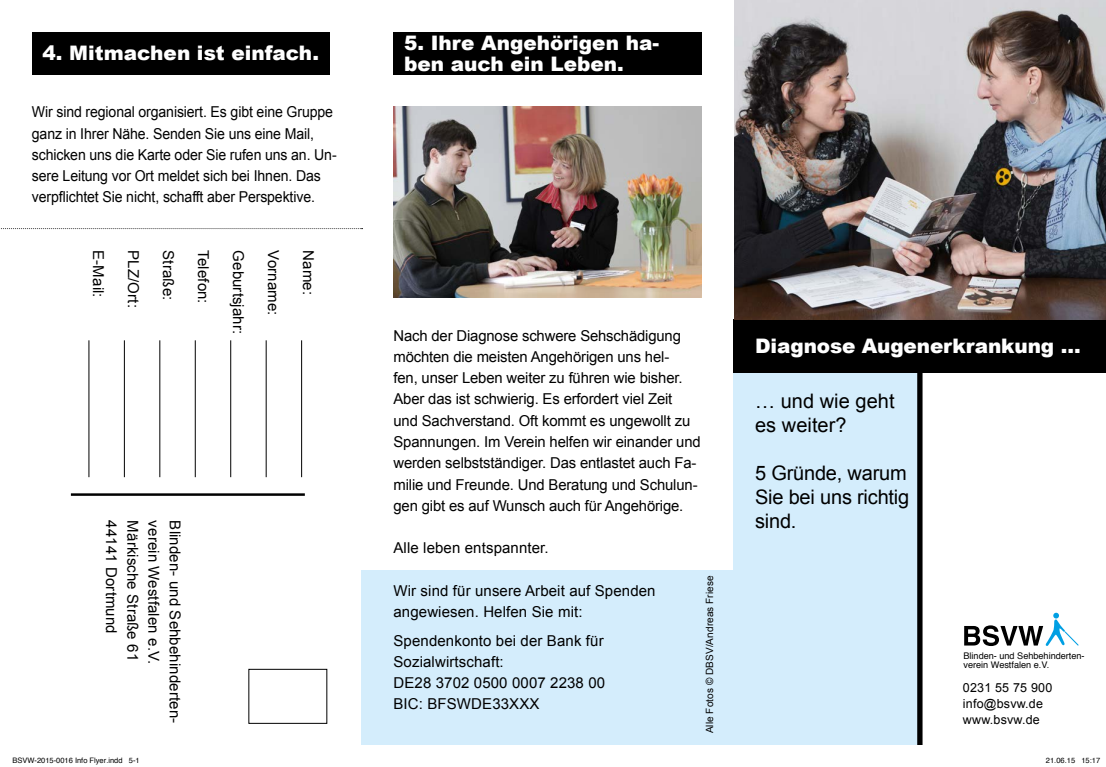
<style>
.page{position:relative;width:1106px;height:767px;background:#fff}
.page>*{position:absolute;margin:0;border:0;box-sizing:border-box;transform-origin:0 0}
.t1{font:900 20px/21.2px "Arial";color:#fff}
.t2{font:20px/24px "Arial";letter-spacing:-.01em;color:#000}
.t3{font:15px/21.2px "Arial";letter-spacing:-.01em;color:#000}
.t4{font:15px/21.2px "Arial";letter-spacing:.01em;color:#000}
.t5{font:15px/21.2px "Arial";letter-spacing:-.01em;color:#000;scale:.94 1}
.t6{font:12.5px/16px "Arial";letter-spacing:.015em;color:#000}
.t7{font:10px "Arial";letter-spacing:.01em;color:#000}
.t8{font:9.12px/9.9px "Helvetica";color:#000}
.t9{font:7.5px "Helvetica";color:#000}
</style>
<div class="page">
<div style="left:361px;top:569px;width:372px;height:175px;background:#d4edfc"></div>
<div style="left:733px;top:372px;width:186px;height:372px;background:#d4edfc"></div>
<div style="left:733px;top:319px;width:373px;height:53px;background:#000"></div>
<div style="left:917px;top:372px;width:5px;height:372px;background:#000"></div>
<svg style="left:964px;top:612px;width:114px;height:34px"></svg>
<div style="left:32px;top:32px;width:298px;height:42px;background:#000"></div>
<div style="left:393px;top:32px;width:309px;height:42px;background:#000"></div>
<img style="left:734px;top:0;width:372px;height:319px">
<img style="left:393px;top:106px;width:309px;height:192px">
<svg style="left:0;top:228px;width:362px;height:1px"></svg>
<hr style="left:124px;top:340px;width:1px;height:137px;background:#000">
<hr style="left:89px;top:340px;width:1px;height:137px;background:#000">
<hr style="left:159px;top:340px;width:1px;height:137px;background:#000">
<hr style="left:195px;top:340px;width:1px;height:137px;background:#000">
<hr style="left:230px;top:340px;width:1px;height:137px;background:#000">
<hr style="left:266px;top:340px;width:1px;height:137px;background:#000">
<hr style="left:301px;top:340px;width:1px;height:137px;background:#000">
<div style="left:248px;top:669px;width:79px;height:54px;border:1px solid #000"></div>
<hr style="left:71px;top:493px;width:234px;height:3px;background:#000">
<h1 class="t1" style="left:43px;top:43px;width:278px">4. Mitmachen ist einfach.</h1>
<h1 class="t1" style="left:404px;top:32px;width:256px">5. Ihre Angehörigen ha&shy;ben auch ein Leben.</h1>
<p class="t5" style="left:32px;top:101px;width:326px">Wir sind regional organisiert. Es gibt eine Gruppe ganz in Ihrer Nähe. Senden Sie uns eine Mail, schicken uns die Karte oder Sie rufen uns an. Un&shy;sere Leitung vor Ort meldet sich bei Ihnen. Das verpflichtet Sie nicht, schafft aber Perspektive.</p>
<p class="t3" style="left:109px;top:250px;width:49px;rotate:90deg">E-Mail:</p>
<p class="t3" style="left:144px;top:250px;width:59px;rotate:90deg">PLZ/Ort:</p>
<p class="t3" style="left:179px;top:250px;width:51px;rotate:90deg">Straße:</p>
<p class="t3" style="left:214px;top:250px;width:55px;rotate:90deg">Telefon:</p>
<p class="t4" style="left:249px;top:250px;width:85px;rotate:90deg">Geburtsjahr:</p>
<p class="t3" style="left:284px;top:250px;width:67px;rotate:90deg">Vorname:</p>
<p class="t3" style="left:319px;top:250px;width:46px;rotate:90deg">Name:</p>
<p class="t4" style="left:122px;top:520px;width:115px;rotate:90deg">44141 Dortmund</p>
<p class="t4" style="left:143px;top:520px;width:142px;rotate:90deg">Märkische Straße 61</p>
<p class="t4" style="left:164px;top:520px;width:145px;rotate:90deg">verein Westfalen e.V.</p>
<p class="t4" style="left:186px;top:520px;width:204px;rotate:90deg">Blinden- und Sehbehinderten-</p>
<p class="t3" style="left:393px;top:325px;width:309px">Nach der Diagnose schwere Sehschädigung möchten die meisten Angehörigen uns hel-<br>fen, unser Leben weiter zu führen wie bisher.<br>Aber das ist schwierig. Es erfordert viel Zeit<br>und Sachverstand. Oft kommt es ungewollt zu Spannungen. Im Verein helfen wir einander und werden selbstständiger. Das entlastet auch Fa&shy;milie und Freunde. Und Beratung und Schulun&shy;gen gibt es auf Wunsch auch für Angehörige.</p>
<p class="t4" style="left:393px;top:537px;width:157px">Alle leben entspannter.</p>
<p class="t4" style="left:393px;top:580px;width:264px">Wir sind für unsere Arbeit auf Spenden angewiesen. Helfen Sie mit:</p>
<p class="t4" style="left:393px;top:629px;width:213px">Spendenkonto bei der Bank für<br>Sozialwirtschaft:<br>DE28 3702 0500 0007 2238 00<br>BIC: BFSWDE33XXX</p>
<p class="t7" style="left:703px;top:733px;width:159px;rotate:-90deg">Alle Fotos © DBSV/Andreas Friese</p>
<h1 class="t1" style="left:755px;top:335px;width:327px">Diagnose Augenerkrankung …</h1>
<h1 class="t2" style="left:755px;top:389px;width:141px">… und wie geht es weiter?</h1>
<h1 class="t2" style="left:755px;top:461px;width:156px">5 Gründe, warum<br>Sie bei uns richtig sind.</h1>
<p class="t8" style="left:963px;top:650px;width:123px">Blinden- und Sehbehinderten&shy;verein Westfalen e.V.</p>
<p class="t6" style="left:963px;top:679px;width:91px">0231 55 75 900 info@bsvw.de www.bsvw.de</p>
<p class="t9" style="left:12px;top:754px;width:129px">BSVW-2015-0016 Info Flyer.indd 5-1</p>
<p class="t9" style="left:1046px;top:754px;width:56px">21.06.15 15:17</p>
</div>
